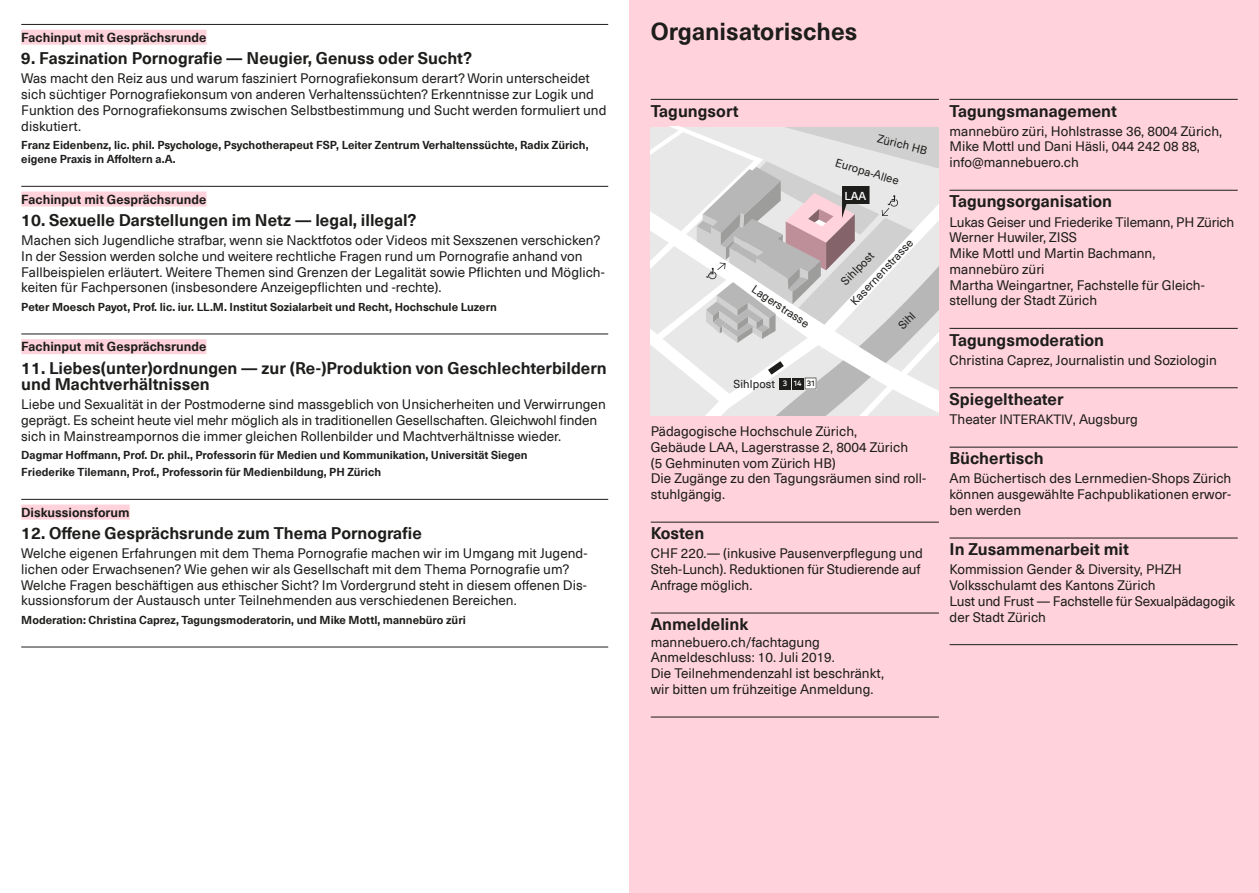
<style>
.page{position:relative;width:1259px;height:893px;background:#fff}
.page>*{position:absolute;margin:0;border:0;box-sizing:border-box;transform-origin:0 0}
.t1{font:700 24px "Neue Haas Unica Pro";color:#1d1d1b}
.t2{font:700 16.5px/16.5px "Neue Haas Unica Pro";color:#1d1d1b}
.t3{font:13.5px/15.8px "Neue Haas Unica Pro";color:#1d1d1b}
.t4{font:700 12.75px "Neue Haas Unica Pro";color:#1d1d1b}
.t5{font:700 11.25px/14.2px "Neue Haas Unica Pro";color:#1d1d1b}
.t6{font:11.25px "Neue Haas Unica Pro";letter-spacing:.01em;color:#1d1d1b}
.t7{font:500 11.25px "Neue Haas Unica Pro";color:#fff}
.s1{font-family:"Mark Pro";font-weight:500;font-size:7.8px;color:#fff}
.s2{font-family:"Mark Pro";font-weight:500;font-size:7.8px}
.s3{font-size:13.2px}
</style>
<div class="page">
<div style="left:629px;top:0;width:630px;height:893px;background:#ffd2dc"></div>
<hr style="left:21px;top:24px;width:587px;height:1px;background:#1d1d1b">
<div style="left:21px;top:30px;width:185px;height:15px;background:#ffd2dc"></div>
<hr style="left:21px;top:186px;width:587px;height:1px;background:#1d1d1b">
<div style="left:21px;top:192px;width:185px;height:15px;background:#ffd2dc"></div>
<hr style="left:21px;top:334px;width:587px;height:1px;background:#1d1d1b">
<div style="left:21px;top:339px;width:185px;height:15px;background:#ffd2dc"></div>
<hr style="left:21px;top:499px;width:587px;height:1px;background:#1d1d1b">
<div style="left:21px;top:505px;width:109px;height:15px;background:#ffd2dc"></div>
<hr style="left:21px;top:647px;width:587px;height:1px;background:#1d1d1b">
<hr style="left:651px;top:99px;width:288px;height:1px;background:#1d1d1b">
<hr style="left:651px;top:522px;width:288px;height:1px;background:#1d1d1b">
<hr style="left:651px;top:613px;width:288px;height:1px;background:#1d1d1b">
<hr style="left:651px;top:717px;width:288px;height:1px;background:#1d1d1b">
<svg style="left:651px;top:127px;width:288px;height:288px;background:#e8e8e8"></svg>
<hr style="left:949px;top:99px;width:288px;height:1px;background:#1d1d1b">
<hr style="left:949px;top:190px;width:288px;height:1px;background:#1d1d1b">
<hr style="left:949px;top:328px;width:288px;height:1px;background:#1d1d1b">
<hr style="left:949px;top:387px;width:288px;height:1px;background:#1d1d1b">
<hr style="left:949px;top:447px;width:288px;height:1px;background:#1d1d1b">
<hr style="left:949px;top:538px;width:288px;height:1px;background:#1d1d1b">
<hr style="left:949px;top:644px;width:288px;height:1px;background:#1d1d1b">
<svg style="left:804px;top:378px;width:12px;height:11px"></svg>
<div style="left:792px;top:378px;width:11px;height:11px;background:#1d1d1b"></div>
<div style="left:779px;top:378px;width:11px;height:11px;background:#1d1d1b"></div>
<svg style="left:768px;top:361px;width:16px;height:14px"></svg>
<svg style="left:697px;top:127px;width:242px;height:216px;background:#d6d3d4"></svg>
<p class="t4" style="left:21px;top:29px;width:187px">Fachinput mit Gesprächsrunde</p>
<p class="t2" style="left:21px;top:50px;width:452px">9. Faszination Pornografie — Neugier, Genuss oder Sucht?</p>
<p class="t3" style="left:21px;top:71px;width:587px">Was macht den Reiz aus und warum fasziniert Pornografiekonsum derart? Worin unterscheidet sich süchtiger Pornografiekonsum von anderen Verhaltenssüchten? Erkenntnisse zur Logik und Funktion des Pornografiekonsums zwischen Selbstbestimmung und Sucht werden formuliert und diskutiert.</p>
<p class="t5" style="left:21px;top:138px;width:569px">Franz Eidenbenz, lic. phil. Psychologe, Psychotherapeut FSP, Leiter Zentrum Verhaltenssüchte, Radix Zürich, eigene Praxis in Affoltern a.A.</p>
<p class="t4" style="left:21px;top:191px;width:187px">Fachinput mit Gesprächsrunde</p>
<p class="t2" style="left:21px;top:212px;width:397px">10. Sexuelle Darstellungen im Netz — legal, illegal?</p>
<p class="t3" style="left:21px;top:233px;width:585px">Machen sich Jugendliche strafbar, wenn sie Nacktfotos oder Videos mit Sexszenen verschicken?<br>In der Session werden solche und weitere rechtliche Fragen rund um Pornografie anhand von Fallbeispielen erläutert. Weitere Themen sind Grenzen der Legalität sowie Pflichten und Möglich&shy;keiten für Fachpersonen (insbesondere Anzeigepflichten und -rechte).</p>
<p class="t5" style="left:21px;top:300px;width:477px">Peter Moesch Payot, Prof. lic. iur. LL.M. Institut Sozialarbeit und Recht, Hochschule Luzern</p>
<p class="t4" style="left:21px;top:339px;width:187px">Fachinput mit Gesprächsrunde</p>
<p class="t2" style="left:21px;top:360px;width:587px">11. Liebes(unter)ordnungen — zur (Re-)Produktion von Geschlechterbildern und Machtverhältnissen</p>
<p class="t3" style="left:21px;top:397px;width:586px">Liebe und Sexualität in der Postmoderne sind massgeblich von Unsicherheiten und Verwirrungen geprägt. Es scheint heute viel mehr möglich als in traditionellen Gesellschaften. Gleichwohl finden sich in Mainstreampornos die immer gleichen Rollenbilder und Machtverhältnisse wieder.</p>
<p class="t5" style="left:21px;top:447px;width:508px;line-height:17px">Dagmar Hoffmann, Prof. Dr. phil., Professorin für Medien und Kommunikation, Universität Siegen<br>Friederike Tilemann, Prof., Professorin für Medienbildung, PH Zürich</p>
<p class="t4" style="left:21px;top:504px;width:110px">Diskussionsforum</p>
<p class="t2" style="left:21px;top:525px;width:402px">12. Offene Gesprächsrunde zum Thema Pornografie</p>
<p class="t3" style="left:21px;top:546px;width:567px">Welche eigenen Erfahrungen mit dem Thema Pornografie machen wir im Umgang mit Jugend&shy;lichen oder Erwachsenen? Wie gehen wir als Gesellschaft mit dem Thema Pornografie um?<br>Welche Fragen beschäftigen aus ethischer Sicht? Im Vordergrund steht in diesem offenen Dis&shy;kussionsforum der Austausch unter Teilnehmenden aus verschiedenen Bereichen.</p>
<p class="t5" style="left:21px;top:613px;width:446px">Moderation: Christina Caprez, Tagungsmoderatorin, und Mike Mottl, mannebüro züri</p>
<h1 class="t1" style="left:651px;top:16px;width:208px">Organisatorisches</h1>
<p class="t2" style="left:651px;top:103px;width:89px">Tagungsort</p>
<p class="t6" style="left:757px;top:282px;width:68px;rotate:34deg">Lagerstrasse</p>
<p class="t6" style="left:733px;top:377px;width:83px">Sihlpost <span class="s1">3 14</span> <span class="s2">31</span></p>
<p class="t6" style="left:879px;top:132px;width:52px;rotate:14deg">Zürich HB</p>
<p class="t6" style="left:837px;top:156px;width:67px;rotate:17deg">Europa-Allee</p>
<p class="t7" style="left:844px;top:189px;width:23px">LAA</p>
<p class="t6" style="left:847px;top:299px;width:87px;rotate:-47deg">Kasernenstrasse</p>
<p class="t6" style="left:838px;top:279px;width:43px;rotate:-46deg">Sihlpost</p>
<p class="t6" style="left:895px;top:323px;width:21px;rotate:-45deg">Sihl</p>
<p class="t3" style="left:651px;top:424px;width:277px">Pädagogische Hochschule Zürich,<br>Gebäude LAA, Lagerstrasse 2, 8004 Zürich<br>(5 Gehminuten vom Zürich HB)<br>Die Zugänge zu den Tagungsräumen sind roll&shy;stuhlgängig.</p>
<p class="t2" style="left:651px;top:525px;width:55px">Kosten</p>
<p class="t3" style="left:651px;top:546px;width:274px">CHF 220.— (inkusive Pausenverpflegung und<br>Steh-Lunch). Reduktionen für Studierende auf<br>Anfrage möglich.</p>
<p class="t2" style="left:651px;top:616px;width:99px">Anmeldelink</p>
<p class="t3" style="left:651px;top:634px;width:235px">mannebuero.ch/fachtagung Anmeldeschluss: 10. Juli 2019.<br>Die Teilnehmendenzahl ist beschränkt, wir bitten um frühzeitige Anmeldung.</p>
<p class="t2" style="left:949px;top:103px;width:169px">Tagungsmanagement</p>
<p class="t3" style="left:949px;top:123px;width:274px">mannebüro züri, Hohlstrasse 36, 8004 Zürich,<br>Mike Mottl und Dani Häsli, 044 242 08 88, info@mannebuero.ch</p>
<p class="t2" style="left:949px;top:193px;width:164px">Tagungsorganisation</p>
<p class="t3" style="left:949px;top:214px;width:286px">Lukas Geiser und Friederike Tilemann, PH Zürich<br>Werner Huwiler, ZISS<br>Mike Mottl und Martin Bachmann,<br>mannebüro züri<br>Martha Weingartner, Fachstelle für Gleich&shy;stellung der Stadt Zürich</p>
<p class="t2" style="left:949px;top:332px;width:156px">Tagungsmoderation</p>
<p class="t3" style="left:949px;top:352px;width:269px">Christina Caprez, Journalistin und Soziologin</p>
<p class="t2" style="left:949px;top:391px;width:115px">Spiegeltheater</p>
<p class="t3" style="left:949px;top:412px;width:190px">Theater <span class="s3">INTERAKTIV</span>, Augsburg</p>
<p class="t2" style="left:949px;top:450px;width:96px">Büchertisch</p>
<p class="t3" style="left:949px;top:471px;width:283px;text-align:justify">Am Büchertisch des Lernmedien-Shops Zürich können ausgewählte Fachpublikationen erwor&shy;ben werden</p>
<p class="t2" style="left:949px;top:541px;width:181px">In Zusammenarbeit mit</p>
<p class="t3" style="left:949px;top:562px;width:287px">Kommission Gender &amp; Diversity, PHZH Volksschulamt des Kantons Zürich<br>Lust und Frust — Fachstelle für Sexualpädagogik der Stadt Zürich</p>
</div>
